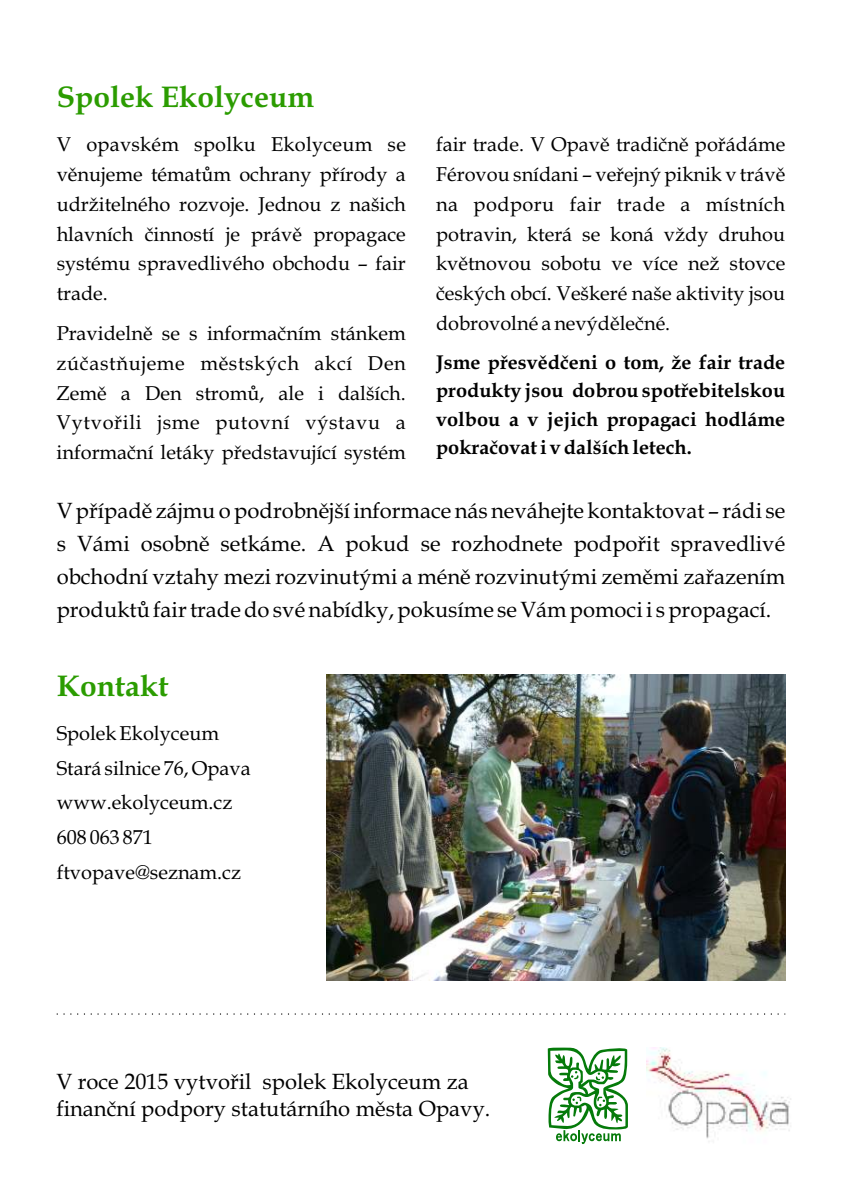
<style>
.page{position:relative;width:842px;height:1191px;background:#fff}
.page>*{position:absolute;margin:0;border:0;box-sizing:border-box;transform-origin:0 0}
.t1{font:700 30px "Book Antiqua";color:#2b9c00}
.t2{font:22px/32.8px "Book Antiqua";color:#000;text-align:justify}
.t3{font:20px/34.8px "Book Antiqua";color:#000}
.t4{font:700 20px/28.6px "Book Antiqua";color:#000}
.t5{font:20px "Book Antiqua";letter-spacing:.035em;color:#000}
.t6{font:20px "Book Antiqua";letter-spacing:.02em;color:#000}
</style>
<div class="page">
<svg style="left:548px;top:1047px;width:80px;height:97px"></svg>
<img style="left:646px;top:1047px;width:145px;height:92px">
<img style="left:326px;top:674px;width:459px;height:306px">
<svg style="left:57px;top:1013px;width:728px;height:1px"></svg>
<h1 class="t1" style="left:57px;top:85px;width:259px">Spolek Ekolyceum</h1>
<p class="t3" style="left:57px;top:129px;width:351px">V opavském spolku Ekolyceum se</p>
<p class="t3" style="left:436px;top:129px;width:351px">fair trade. V Opavì tradiènì poøádáme</p>
<p class="t3" style="left:57px;top:159px;width:351px">vìnujeme tématùm ochrany pøírody a</p>
<p class="t3" style="left:436px;top:159px;width:351px">Férovou snídani – veøejný piknik v trávì</p>
<p class="t3" style="left:57px;top:189px;width:351px">udržitelného rozvoje. Jednou z našich</p>
<p class="t6" style="left:436px;top:196px;width:351px">na podporu fair trade a místních</p>
<p class="t3" style="left:57px;top:219px;width:351px">hlavních èinností je právì propagace</p>
<p class="t3" style="left:436px;top:219px;width:351px">potravin, která se koná vždy druhou</p>
<p class="t3" style="left:57px;top:248px;width:351px">systému spravedlivého obchodu – fair</p>
<p class="t3" style="left:436px;top:248px;width:351px">kvìtnovou sobotu ve více než stovce</p>
<p class="t3" style="left:57px;top:278px;width:53px">trade.</p>
<p class="t3" style="left:436px;top:281px;width:351px;line-height:29.8px">èeských obcí. Veškeré naše aktivity jsou dobrovolné a nevýdìleèné.</p>
<p class="t3" style="left:57px;top:320px;width:351px;line-height:29.8px">Pravidelnì se s informaèním stánkem zúèastòujeme mìstských akcí Den</p>
<p class="t4" style="left:436px;top:350px;width:351px">Jsme pøesvìdèeni o tom, že fair trade</p>
<p class="t3" style="left:57px;top:378px;width:351px">Zemì a Den stromù, ale i dalších.</p>
<p class="t4" style="left:436px;top:378px;width:351px">produkty jsou dobrou spotøebitelskou</p>
<p class="t5" style="left:57px;top:415px;width:351px">Vytvoøili jsme putovní výstavu a</p>
<p class="t4" style="left:436px;top:407px;width:351px">volbou a v jejich propagaci hodláme pokraèovat i vdalších letech.</p>
<p class="t3" style="left:57px;top:437px;width:351px">informaèní letáky pøedstavující systém</p>
<p class="t2" style="left:57px;top:497px;width:730px">V pøípadì zájmu o podrobnìjší informace nás neváhejte kontaktovat – rádi se s Vámi osobnì setkáme. A pokud se rozhodnete podpoøit spravedlivé obchodní vztahy mezi rozvinutými a ménì rozvinutými zemìmi zaøazením produktù fair trade do své nabídky, pokusíme se Vám pomoci i s propagací.</p>
<h1 class="t1" style="left:57px;top:674px;width:113px">Kontakt</h1>
<p class="t3" style="left:57px;top:718px;width:195px">Spolek Ekolyceum<br>Stará silnice 76, Opava www.ekolyceum.cz<br>608 063 871 ftvopave@seznam.cz</p>
<p class="t2" style="left:56px;top:1070px;width:435px;line-height:27.4px">V roce 2015 vytvoøil spolek Ekolyceum za finanèní podpory statutárního mìsta Opavy.</p>
</div>
